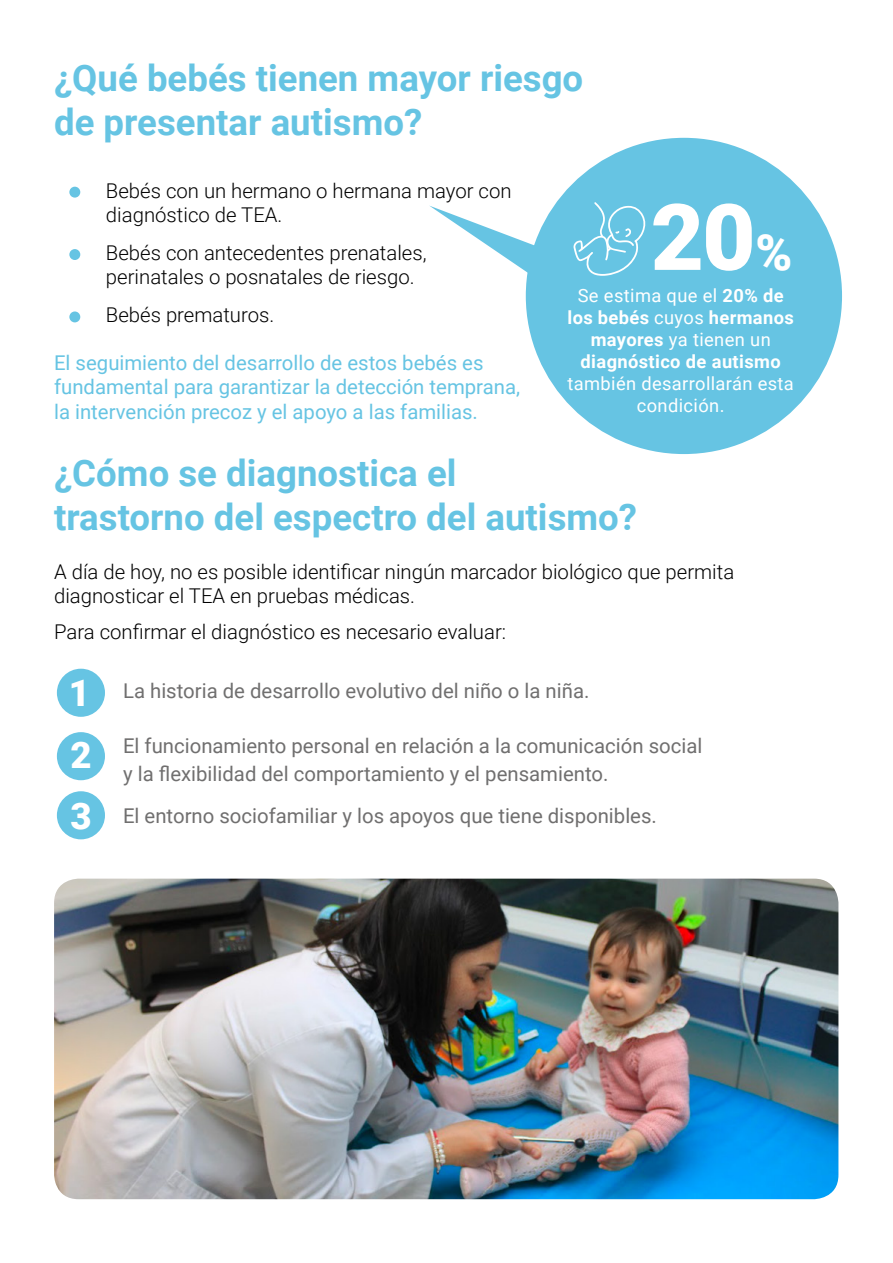
<style>
.page{position:relative;width:893px;height:1263px;background:#fff}
.page>*{position:absolute;margin:0;border:0;box-sizing:border-box;transform-origin:0 0}
.t1{font:900 92.1px "Roboto";color:#fff}
.t2{font:700 36.6px/44px "Roboto";color:#66c4e3}
.t3{font:900 36.6px/61.2px "Roboto";color:#fff;text-align:justify}
.t4{font:300 20.4px/24.5px "Roboto";color:#000}
.t5{font:20.4px/28.5px "Roboto";color:#706f6f}
.t6{font:20.4px/24.5px "Roboto";color:#66c4e3}
.t7{font:700 18.3px/21.9px "Roboto";letter-spacing:.02em;color:#fff;text-align:center}
.t8{font:18.3px/21.9px "Roboto";letter-spacing:.02em;color:#fff;text-align:center}
.s1{font-size:49.95px}
.s2{font-weight:400}
</style>
<div class="page">
<div style="left:69px;top:187px;width:11px;height:11px;background:#66c4e3;border-radius:50%"></div>
<div style="left:69px;top:249px;width:11px;height:11px;background:#66c4e3;border-radius:50%"></div>
<div style="left:69px;top:311px;width:11px;height:11px;background:#66c4e3;border-radius:50%"></div>
<img style="left:54px;top:879px;width:784px;height:320px">
<div style="left:526px;top:138px;width:316px;height:316px;background:#66c4e3;border-radius:50%"></div>
<svg style="left:573px;top:202px;width:73px;height:74px"></svg>
<svg style="left:430px;top:206px;width:106px;height:67px"></svg>
<div style="left:57px;top:669px;width:48px;height:48px;background:#66c4e3;border-radius:50%"></div>
<div style="left:57px;top:732px;width:48px;height:48px;background:#66c4e3;border-radius:50%"></div>
<div style="left:57px;top:791px;width:48px;height:48px;background:#66c4e3;border-radius:50%"></div>
<h2 class="t2" style="left:54px;top:55px;width:531px">¿Qué bebés tienen mayor riesgo de presentar autismo?</h2>
<p class="t4" style="left:106px;top:177px;width:407px">Bebés con un hermano o hermana mayor con diagnóstico de TEA.</p>
<p class="t4" style="left:106px;top:240px;width:322px">Bebés con antecedentes prenatales, perinatales o posnatales de riesgo.</p>
<p class="t4" style="left:106px;top:302px;width:170px">Bebés prematuros.</p>
<p class="t6" style="left:54px;top:350px;width:467px">El seguimiento del desarrollo de estos bebés es fundamental para garantizar la detección temprana, la intervención precoz y el apoyo a las familias.</p>
<h2 class="t2" style="left:54px;top:449px;width:585px">¿Cómo se diagnostica el<br>trastorno del espectro del autismo?</h2>
<p class="t4" style="left:54px;top:558px;width:682px">A día de hoy, no es posible identificar ningún marcador biológico que permita diagnosticar el TEA en pruebas médicas.</p>
<p class="t4" style="left:54px;top:619px;width:453px">Para confirmar el diagnóstico es necesario evaluar:</p>
<p class="t5" style="left:123px;top:675px;width:468px">La historia de desarrollo evolutivo del niño o la niña.</p>
<p class="t5" style="left:123px;top:730px;width:581px">El funcionamiento personal en relación a la comunicación social y la flexibilidad del comportamiento y el pensamiento.</p>
<p class="t5" style="left:123px;top:800px;width:535px">El entorno sociofamiliar y los apoyos que tiene disponibles.</p>
<h1 class="t1" style="left:651px;top:173px;width:143px">20<span class="s1">%</span></h1>
<p class="t7" style="left:567px;top:284px;width:228px"><span class="s2">Se estima que el</span> 20% de los bebés <span class="s2">cuyos</span> hermanos mayores <span class="s2">ya tienen un </span>diagnóstico de autismo</p>
<p class="t8" style="left:567px;top:372px;width:228px">también desarrollarán esta condición.</p>
<h2 class="t3" style="left:69px;top:661px;width:24px">1<br>2<br>3</h2>
</div>
